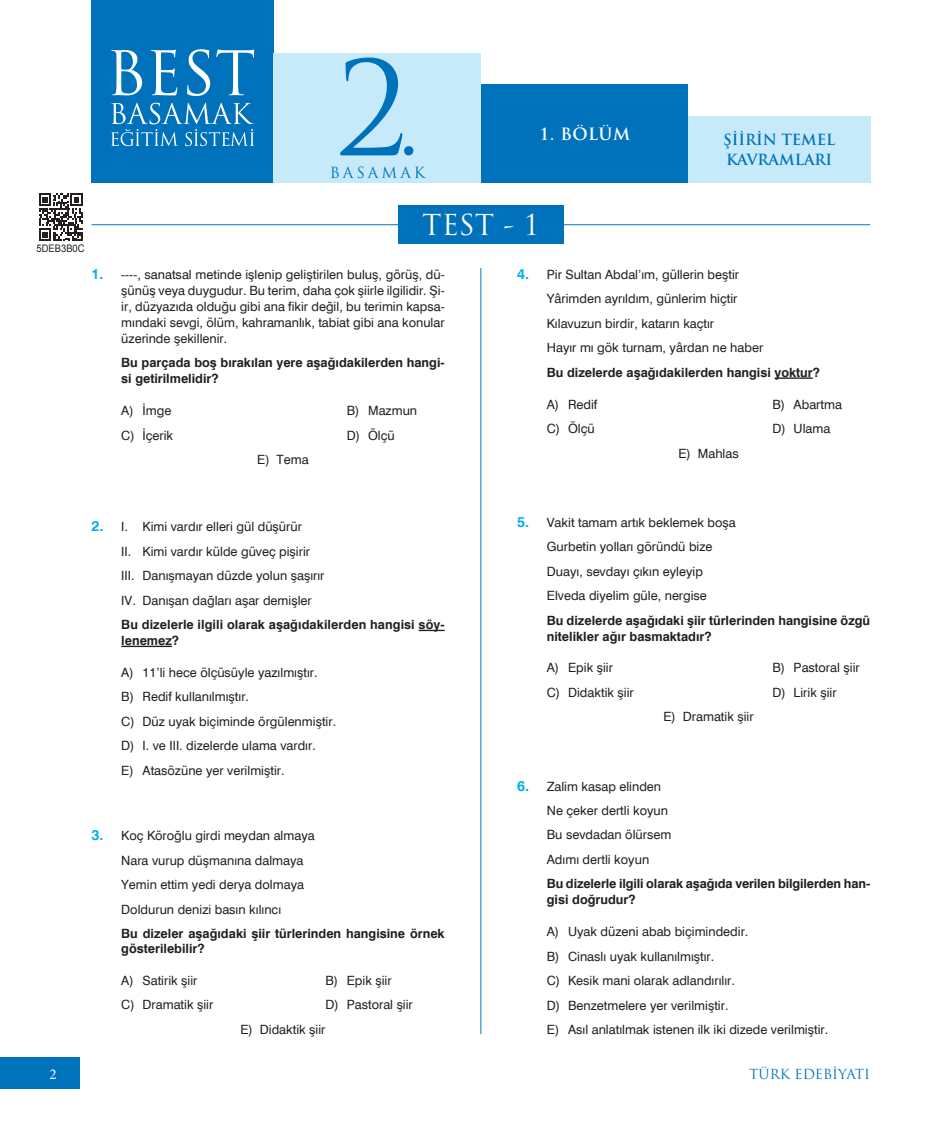
<style>
.page{position:relative;width:949px;height:1132px;background:#fff}
.page>*{position:absolute;margin:0;border:0;box-sizing:border-box;transform-origin:0 0}
.t1{font:127.5px "Trajan Pro";color:#0072bc}
.t2{font:28.05px "Trajan Pro";color:#fff}
.t3{font:700 16.5px "Trajan Pro";letter-spacing:.02em;color:#fff}
.t4{font:700 15px "Trajan Pro";letter-spacing:-.01em;color:#0072bc}
.t5{font:15px "Trajan Pro";letter-spacing:.195em;color:#0072bc}
.t6{font:15px "Minion Pro";color:#fff}
.t7{font:13.5px "Trajan Pro";color:#0072bc}
.Tür_04-Soru__B{font:700 12.75px/15.9px "Swiss 721 BT";color:#231f20}
.Tür_06-Soru_ABCDE{font:12.75px "Swiss 721 BT";color:#231f20}
.Tür_02-Soru__P{font:12.75px/15.9px "Swiss 721 BT";color:#231f20;text-align:justify}
.Tür_09-Soru_I_II_III{font:12.75px "Swiss 721 BT";color:#231f20}
.Tür_07-Soru_AB-CD-E{font:12.75px "Swiss 721 BT";color:#231f20}
.Tür_11-Soru_I_II_III{font:12.75px "Swiss 721 BT";color:#231f20}
.Tür_10-Soru_B_I_li{font:12.75px "Swiss 721 BT";color:#231f20}
.t8{font:10.35px "Arial";color:#231f20;scale:.9 1}
.s1{font-size:84px}
.s2{font-weight:700;font-size:14.25px;color:#00aeef}
</style>
<div class="page">
<hr style="left:480px;top:268px;width:1px;height:765px;background:#007ac0">
<hr style="left:91px;top:224px;width:779px;height:1px;background:#007ac0">
<div style="left:398px;top:205px;width:165px;height:38px;background:#0072bc"></div>
<div style="left:91px;top:0;width:183px;height:182px;background:#0072bc"></div>
<div style="left:481px;top:84px;width:206px;height:98px;background:#0072bc"></div>
<div style="left:687px;top:116px;width:183px;height:66px;background:#c6eafa"></div>
<div style="left:274px;top:53px;width:207px;height:129px;background:#c6eafa"></div>
<svg style="left:111px;top:49px;width:143px;height:47px"></svg>
<svg style="left:111px;top:103px;width:143px;height:43px"></svg>
<div style="left:0;top:1057px;width:79px;height:32px;background:#0072bc"></div>
<hr style="left:418px;top:629px;width:26px;height:2px;background:#231f20">
<hr style="left:121px;top:645px;width:51px;height:2px;background:#231f20">
<hr style="left:774px;top:377px;width:38px;height:2px;background:#231f20">
<svg style="left:39px;top:193px;width:44px;height:48px"></svg>
<h1 class="t1" style="left:335px;top:28px;width:85px">2<span class="s1">.</span></h1>
<p class="t5" style="left:329px;top:163px;width:97px">BASAMAK</p>
<p class="t3" style="left:539px;top:123px;width:92px">1. BÖLÜM</p>
<p class="t4" style="left:723px;top:130px;width:113px">ŞİİRİN TEMEL</p>
<p class="t4" style="left:725px;top:150px;width:108px">KAVRAMLARI</p>
<p class="t8" style="left:37px;top:242px;width:55px">5DEB3B0C</p>
<p class="t2" style="left:422px;top:207px;width:119px">TEST - 1</p>
<p class="Tür_02-Soru__P" style="left:121px;top:266px;width:325px;text-indent:-30px"><span class="s2">1.</span> ----, sanatsal metinde işlenip geliştirilen buluş, görüş, dü&shy;şünüş veya duygudur. Bu terim, daha çok şiirle ilgilidir. Şi&shy;ir, düzyazıda olduğu gibi ana fikir değil, bu terimin kapsa&shy;mındaki sevgi, ölüm, kahramanlık, tabiat gibi ana konular üzerinde şekillenir.</p>
<p class="Tür_04-Soru__B" style="left:121px;top:354px;width:325px">Bu parçada boş bırakılan yere aşağıdakilerden hangi&shy;si getirilmelidir?</p>
<p class="Tür_07-Soru_AB-CD-E" style="left:121px;top:402px;width:52px">A) İmge</p>
<p class="Tür_07-Soru_AB-CD-E" style="left:347px;top:402px;width:72px">B) Mazmun</p>
<p class="Tür_07-Soru_AB-CD-E" style="left:121px;top:427px;width:53px">C) İçerik</p>
<p class="Tür_07-Soru_AB-CD-E" style="left:347px;top:427px;width:49px">D) Ölçü</p>
<p class="Tür_07-Soru_AB-CD-E" style="left:257px;top:451px;width:53px">E) Tema</p>
<p class="Tür_10-Soru_B_I_li" style="left:517px;top:266px;width:223px"><span class="s2">4.</span> Pir Sultan Abdal’ım, güllerin beştir</p>
<p class="Tür_09-Soru_I_II_III" style="left:546px;top:291px;width:192px">Yârimden ayrıldım, günlerim hiçtir</p>
<p class="Tür_09-Soru_I_II_III" style="left:546px;top:315px;width:169px">Kılavuzun birdir, katarın kaçtır</p>
<p class="Tür_09-Soru_I_II_III" style="left:546px;top:340px;width:218px">Hayır mı gök turnam, yârdan ne haber</p>
<p class="Tür_04-Soru__B" style="left:546px;top:364px;width:274px">Bu dizelerde aşağıdakilerden hangisi yoktur?</p>
<p class="Tür_07-Soru_AB-CD-E" style="left:546px;top:396px;width:52px">A) Redif</p>
<p class="Tür_07-Soru_AB-CD-E" style="left:772px;top:396px;width:71px">B) Abartma</p>
<p class="Tür_07-Soru_AB-CD-E" style="left:546px;top:421px;width:49px">C) Ölçü</p>
<p class="Tür_07-Soru_AB-CD-E" style="left:772px;top:421px;width:59px">D) Ulama</p>
<p class="Tür_07-Soru_AB-CD-E" style="left:678px;top:445px;width:62px">E) Mahlas</p>
<p class="Tür_10-Soru_B_I_li" style="left:91px;top:519px;width:212px"><span class="s2">2.</span> I. Kimi vardır elleri gül düşürür</p>
<p class="Tür_11-Soru_I_II_III" style="left:121px;top:543px;width:190px">II. Kimi vardır külde güveç pişirir</p>
<p class="Tür_11-Soru_I_II_III" style="left:121px;top:567px;width:205px">III. Danışmayan düzde yolun şaşırır</p>
<p class="Tür_11-Soru_I_II_III" style="left:121px;top:592px;width:192px">IV. Danışan dağları aşar demişler</p>
<p class="Tür_04-Soru__B" style="left:121px;top:616px;width:325px">Bu dizelerle ilgili olarak aşağıdakilerden hangisi söy&shy;lenemez?</p>
<p class="Tür_06-Soru_ABCDE" style="left:121px;top:664px;width:198px">A) 11’li hece ölçüsüyle yazılmıştır.</p>
<p class="Tür_06-Soru_ABCDE" style="left:121px;top:689px;width:129px">B) Redif kullanılmıştır.</p>
<p class="Tür_06-Soru_ABCDE" style="left:121px;top:713px;width:216px">C) Düz uyak biçiminde örgülenmiştir.</p>
<p class="Tür_06-Soru_ABCDE" style="left:121px;top:737px;width:196px">D) I. ve III. dizelerde ulama vardır.</p>
<p class="Tür_06-Soru_ABCDE" style="left:121px;top:762px;width:165px">E) Atasözüne yer verilmiştir.</p>
<p class="Tür_10-Soru_B_I_li" style="left:91px;top:827px;width:225px"><span class="s2">3.</span> Koç Köroğlu girdi meydan almaya</p>
<p class="Tür_11-Soru_I_II_III" style="left:121px;top:852px;width:184px">Nara vurup düşmanına dalmaya</p>
<p class="Tür_11-Soru_I_II_III" style="left:121px;top:876px;width:184px">Yemin ettim yedi derya dolmaya</p>
<p class="Tür_11-Soru_I_II_III" style="left:121px;top:901px;width:161px">Doldurun denizi basın kılıncı</p>
<p class="Tür_04-Soru__B" style="left:121px;top:925px;width:325px;line-height:15.3px">Bu dizeler aşağıdaki şiir türlerinden hangisine örnek gösterilebilir?</p>
<p class="Tür_07-Soru_AB-CD-E" style="left:121px;top:972px;width:78px">A) Satirik şiir</p>
<p class="Tür_07-Soru_AB-CD-E" style="left:325px;top:972px;width:68px">B) Epik şiir</p>
<p class="Tür_07-Soru_AB-CD-E" style="left:121px;top:996px;width:94px">C) Dramatik şiir</p>
<p class="Tür_07-Soru_AB-CD-E" style="left:325px;top:996px;width:89px">D) Pastoral şiir</p>
<p class="Tür_07-Soru_AB-CD-E" style="left:240px;top:1021px;width:87px">E) Didaktik şiir</p>
<p class="Tür_02-Soru__P" style="left:517px;top:514px;width:220px"><span class="s2">5.</span> Vakit tamam artık beklemek boşa</p>
<p class="Tür_09-Soru_I_II_III" style="left:546px;top:538px;width:167px">Gurbetin yolları göründü bize</p>
<p class="Tür_09-Soru_I_II_III" style="left:546px;top:563px;width:158px">Duayı, sevdayı çıkın eyleyip</p>
<p class="Tür_09-Soru_I_II_III" style="left:546px;top:587px;width:161px">Elveda diyelim güle, nergise</p>
<p class="Tür_04-Soru__B" style="left:546px;top:612px;width:325px">Bu dizelerde aşağıdaki şiir türlerinden hangisine özgü nitelikler ağır basmaktadır?</p>
<p class="Tür_07-Soru_AB-CD-E" style="left:546px;top:660px;width:68px">A) Epik şiir</p>
<p class="Tür_07-Soru_AB-CD-E" style="left:772px;top:660px;width:89px">B) Pastoral şiir</p>
<p class="Tür_07-Soru_AB-CD-E" style="left:546px;top:684px;width:88px">C) Didaktik şiir</p>
<p class="Tür_07-Soru_AB-CD-E" style="left:772px;top:684px;width:66px">D) Lirik şiir</p>
<p class="Tür_07-Soru_AB-CD-E" style="left:663px;top:709px;width:92px">E) Dramatik şiir</p>
<p class="Tür_10-Soru_B_I_li" style="left:517px;top:778px;width:146px"><span class="s2">6.</span> Zalim kasap elinden</p>
<p class="Tür_09-Soru_I_II_III" style="left:546px;top:802px;width:123px">Ne çeker dertli koyun</p>
<p class="Tür_09-Soru_I_II_III" style="left:546px;top:826px;width:126px">Bu sevdadan ölürsem</p>
<p class="Tür_09-Soru_I_II_III" style="left:546px;top:851px;width:104px">Adımı dertli koyun</p>
<p class="Tür_04-Soru__B" style="left:546px;top:875px;width:325px">Bu dizelerle ilgili olarak aşağıda verilen bilgilerden han&shy;gisi doğrudur?</p>
<p class="Tür_06-Soru_ABCDE" style="left:546px;top:923px;width:203px">A) Uyak düzeni abab biçimindedir.</p>
<p class="Tür_06-Soru_ABCDE" style="left:546px;top:948px;width:169px">B) Cinaslı uyak kullanılmıştır.</p>
<p class="Tür_06-Soru_ABCDE" style="left:546px;top:972px;width:189px">C) Kesik mani olarak adlandırılır.</p>
<p class="Tür_06-Soru_ABCDE" style="left:546px;top:997px;width:183px">D) Benzetmelere yer verilmiştir.</p>
<p class="Tür_06-Soru_ABCDE" style="left:546px;top:1021px;width:283px">E) Asıl anlatılmak istenen ilk iki dizede verilmiştir.</p>
<p class="t6" style="left:49px;top:1063px;width:9px">2</p>
<p class="t7" style="left:749px;top:1064px;width:122px">TÜRK EDEBİYATI</p>
</div>
